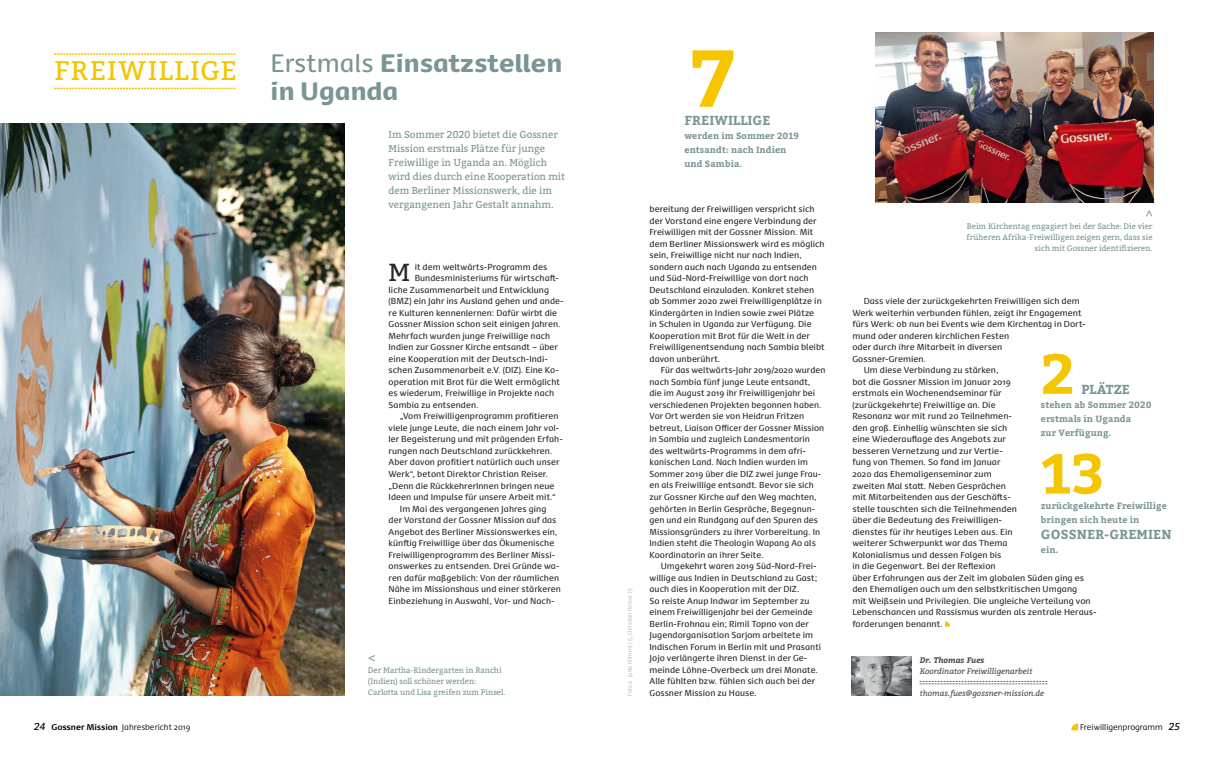
<style>
.page{position:relative;width:1214px;height:763px;background:#fff}
.page>*{position:absolute;margin:0;border:0;box-sizing:border-box;transform-origin:0 0}
.t1{font:700 80px "Bitter";color:#f5c500}
.t2{font:700 56px "Bitter";color:#f5c500}
.t3{font:27px "Bitter";letter-spacing:.045em;color:#f5c500}
.t4{font:24.7px "Bitter";color:#282829}
.t5{font:900 24px/28px "Dancer Pro";color:#7a9595}
.t6{font:700 13px "Bitter";letter-spacing:.01em;color:#7a9595}
.t7{font:12px "Bitter";color:#7a9595}
.t8{font:10px/14px "Bitter";color:#7a9595}
.t9{font:700 9px/14px "Bitter";letter-spacing:.01em;color:#7a9595}
.t10{font:8.3px/11.5px "Dancer Pro";letter-spacing:.005em;color:#282829}
.t11{font:8px/11px "Bitter";color:#7a9595;text-align:right}
.t12{font:italic 8px "Bitter";color:#464648}
.t13{font:300 8px "Dancer Pro";color:#000}
.t14{font:italic 700 8px "Bitter";color:#464648}
.t15{font:300 5.5px "Dancer Pro";color:#b1b3b4}
.s1{font-weight:400}
.s2{font-family:"Bitter";font-weight:400;font-style:italic;font-size:10px}
.s3{font-weight:700}
</style>
<div class="page">
<svg style="left:1071px;top:723px;width:6px;height:7px"></svg>
<svg style="left:945px;top:621px;width:5px;height:5px"></svg>
<img style="left:851px;top:656px;width:60px;height:39px">
<svg style="left:919px;top:681px;width:128px;height:3px"></svg>
<img style="left:0;top:124px;width:344px;height:571px">
<svg style="left:54px;top:88px;width:181px;height:1px"></svg>
<svg style="left:54px;top:53px;width:181px;height:2px"></svg>
<img style="left:875px;top:33px;width:277px;height:169px">
<h3 class="t3" style="left:54px;top:51px;width:184px">Freiwillige</h3>
<h3 class="t5" style="left:270px;top:48px;width:293px"><span class="s1">Erstmals</span> Einsatzstellen in Uganda</h3>
<p class="t8" style="left:388px;top:127px;width:178px">Im Sommer 2020 bietet die Gossner Mission erstmals Plätze für junge Freiwillige in Uganda an. Möglich wird dies durch eine Kooperation mit dem Berliner Missionswerk, die im vergangenen Jahr Gestalt annahm.</p>
<h3 class="t4" style="left:388px;top:255px;width:23px">M</h3>
<p class="t10" style="left:414px;top:260px;width:134px">it dem weltwärts-Programm des</p>
<p class="t10" style="left:414px;top:272px;width:146px">Bundesministeriums für wirtschaft-</p>
<p class="t10" style="left:388px;top:283px;width:162px">liche Zusammenarbeit und Entwicklung</p>
<p class="t10" style="left:388px;top:295px;width:177px">(BMZ) ein Jahr ins Ausland gehen und ande-</p>
<p class="t10" style="left:388px;top:306px;width:170px">re Kulturen kennenlernen: Dafür wirbt die</p>
<p class="t10" style="left:388px;top:318px;width:173px">Gossner Mission schon seit einigen Jahren.</p>
<p class="t10" style="left:388px;top:329px;width:163px">Mehrfach wurden junge Freiwillige nach</p>
<p class="t10" style="left:388px;top:341px;width:171px">Indien zur Gossner Kirche entsandt – über</p>
<p class="t10" style="left:388px;top:353px;width:161px">eine Kooperation mit der Deutsch-Indi-</p>
<p class="t10" style="left:388px;top:364px;width:172px">schen Zusammenarbeit e.V. (DIZ). Eine Ko-</p>
<p class="t10" style="left:388px;top:375px;width:173px">operation mit Brot für die Welt ermöglicht</p>
<p class="t10" style="left:388px;top:387px;width:167px">es wiederum, Freiwillige in Projekte nach</p>
<p class="t10" style="left:388px;top:398px;width:91px">Sambia zu entsenden.</p>
<p class="t10" style="left:400px;top:410px;width:160px">„Vom Freiwilligenprogramm profitieren</p>
<p class="t10" style="left:388px;top:422px;width:172px">viele junge Leute, die nach einem Jahr vol-</p>
<p class="t10" style="left:388px;top:433px;width:176px">ler Begeisterung und mit prägenden Erfah-</p>
<p class="t10" style="left:388px;top:444px;width:165px">rungen nach Deutschland zurückkehren.</p>
<p class="t10" style="left:388px;top:456px;width:172px">Aber davon profitiert natürlich auch unser</p>
<p class="t10" style="left:388px;top:467px;width:161px">Werk“, betont Direktor Christian Reiser.</p>
<p class="t10" style="left:388px;top:479px;width:167px">„Denn die RückkehrerInnen bringen neue</p>
<p class="t10" style="left:388px;top:491px;width:169px">Ideen und Impulse für unsere Arbeit mit.“</p>
<p class="t10" style="left:400px;top:502px;width:148px">Im Mai des vergangenen Jahres ging</p>
<p class="t10" style="left:388px;top:514px;width:169px">der Vorstand der Gossner Mission auf das</p>
<p class="t10" style="left:388px;top:525px;width:170px">Angebot des Berliner Missionswerkes ein,</p>
<p class="t10" style="left:388px;top:537px;width:167px">künftig Freiwillige über das Ökumenische</p>
<p class="t10" style="left:388px;top:548px;width:168px">Freiwilligenprogramm des Berliner Missi-</p>
<p class="t10" style="left:388px;top:559px;width:172px">onswerkes zu entsenden. Drei Gründe wa-</p>
<p class="t10" style="left:388px;top:571px;width:172px">ren dafür maßgeblich: Von der räumlichen</p>
<p class="t10" style="left:388px;top:582px;width:174px">Nähe im Missionshaus und einer stärkeren</p>
<p class="t10" style="left:388px;top:594px;width:167px">Einbeziehung in Auswahl, Vor- und Nach-</p>
<h3 class="t7" style="left:375px;top:667px;width:9px;rotate:-180deg">&gt;</h3>
<p class="t11" style="left:368px;top:664px;width:139px;text-align:left">Der Martha-Kindergarten in Ranchi (Indien) soll schöner werden:<br>Carlotta und Lisa greifen zum Pinsel.</p>
<p class="t15" style="left:626px;top:695px;width:109px;rotate:-90deg">Fotos: Jutta Klimmt (1), Christian Reiser (1)</p>
<h1 class="t1" style="left:692px;top:17px;width:44px">7</h1>
<p class="t9" style="left:684px;top:129px;width:116px">werden im Sommer 2019 entsandt: nach Indien und Sambia.</p>
<h3 class="t6" style="left:684px;top:111px;width:88px">FREIWILLIGE</h3>
<p class="t10" style="left:649px;top:203px;width:177px">bereitung der Freiwilligen verspricht sich der Vorstand eine engere Verbindung der Freiwilligen mit der Gossner Mission. Mit dem Berliner Missionswerk wird es möglich sein, Freiwillige nicht nur nach Indien, sondern auch nach Uganda zu entsenden und Süd-Nord-Freiwillige von dort nach Deutschland einzuladen. Konkret stehen ab Sommer 2020 zwei Freiwilligenplätze in Kindergärten in Indien sowie zwei Plätze<br>in Schulen in Uganda zur Verfügung. Die Kooperation mit Brot für die Welt in der Freiwilligenentsendung nach Sambia bleibt davon unberührt.</p>
<p class="t10" style="left:649px;top:364px;width:177px;text-indent:11px">Für das weltwärts-Jahr 2019/2020 wurden nach Sambia fünf junge Leute entsandt,<br>die im August 2019 ihr Freiwilligenjahr bei verschiedenen Projekten begonnen haben.<br>Vor Ort werden sie von Heidrun Fritzen betreut, Liaison Officer der Gossner Mission in Sambia und zugleich Landesmentorin des weltwärts-Programms in dem afri&shy;kanischen Land. Nach Indien wurden im Sommer 2019 über die DIZ zwei junge Frau&shy;en als Freiwillige entsandt. Bevor sie sich zur Gossner Kirche auf den Weg machten, gehörten in Berlin Gespräche, Begegnun&shy;gen und ein Rundgang auf den Spuren des Missionsgründers zu ihrer Vorbereitung. In Indien steht die Theologin Wapang Ao als Koordinatorin an ihrer Seite.</p>
<p class="t10" style="left:649px;top:559px;width:173px;text-indent:11px">Umgekehrt waren 2019 Süd-Nord-Frei&shy;willige aus Indien in Deutschland zu Gast; auch dies in Kooperation mit der DIZ.<br>So reiste Anup Indwar im September zu einem Freiwilligenjahr bei der Gemeinde Berlin-Frohnau ein; Rimil Topno von der Jugendorganisation Sarjom arbeitete im Indischen Forum in Berlin mit und Prasanti Jojo verlängerte ihren Dienst in der Ge&shy;meinde Löhne-Overbeck um drei Monate.<br>Alle fühlten bzw. fühlen sich auch bei der Gossner Mission zu Hause.</p>
<h3 class="t7" style="left:1139px;top:217px;width:9px;rotate:-90deg">&gt;</h3>
<p class="t11" style="left:966px;top:221px;width:187px">Beim Kirchentag engagiert bei der Sache: Die vier früheren Afrika-Freiwilligen zeigen gern, dass sie sich mit Gossner identifizieren.</p>
<p class="t10" style="left:863px;top:295px;width:217px">Dass viele der zurückgekehrten Freiwilligen sich dem</p>
<p class="t10" style="left:852px;top:306px;width:231px">Werk weiterhin verbunden fühlen, zeigt ihr Engagement</p>
<p class="t10" style="left:852px;top:318px;width:235px">fürs Werk: ob nun bei Events wie dem Kirchentag in Dort-</p>
<p class="t10" style="left:852px;top:329px;width:158px">mund oder anderen kirchlichen Festen</p>
<p class="t10" style="left:852px;top:341px;width:151px">oder durch ihre Mitarbeit in diversen</p>
<p class="t10" style="left:852px;top:352px;width:75px">Gossner-Gremien.</p>
<p class="t10" style="left:863px;top:364px;width:136px">Um diese Verbindung zu stärken,</p>
<p class="t10" style="left:852px;top:376px;width:160px">bot die Gossner Mission im Januar 2019</p>
<p class="t10" style="left:852px;top:387px;width:151px">erstmals ein Wochenendseminar für</p>
<p class="t10" style="left:852px;top:399px;width:145px">(zurückgekehrte) Freiwillige an. Die</p>
<p class="t10" style="left:852px;top:410px;width:161px">Resonanz war mit rund 20 Teilnehmen-</p>
<p class="t10" style="left:852px;top:421px;width:156px">den groß. Einhellig wünschten sie sich</p>
<p class="t10" style="left:852px;top:433px;width:155px">eine Wiederauflage des Angebots zur</p>
<p class="t10" style="left:852px;top:444px;width:152px">besseren Vernetzung und zur Vertie-</p>
<p class="t10" style="left:852px;top:456px;width:149px">fung von Themen. So fand im Januar</p>
<p class="t10" style="left:852px;top:467px;width:141px">2020 das Ehemaligenseminar zum</p>
<p class="t10" style="left:852px;top:479px;width:155px">zweiten Mal statt. Neben Gesprächen</p>
<p class="t10" style="left:852px;top:490px;width:160px">mit Mitarbeitenden aus der Geschäfts-</p>
<p class="t10" style="left:852px;top:502px;width:166px">stelle tauschten sich die Teilnehmenden</p>
<p class="t10" style="left:852px;top:513px;width:151px">über die Bedeutung des Freiwilligen-</p>
<p class="t10" style="left:852px;top:525px;width:162px">dienstes für ihr heutiges Leben aus. Ein</p>
<p class="t10" style="left:852px;top:536px;width:157px">weiterer Schwerpunkt war das Thema</p>
<p class="t10" style="left:852px;top:548px;width:151px">Kolonialismus und dessen Folgen bis</p>
<p class="t10" style="left:852px;top:559px;width:145px">in die Gegenwart. Bei der Reflexion</p>
<p class="t10" style="left:852px;top:571px;width:233px">über Erfahrungen aus der Zeit im globalen Süden ging es</p>
<p class="t10" style="left:852px;top:583px;width:226px">den Ehemaligen auch um den selbstkritischen Umgang</p>
<p class="t10" style="left:852px;top:594px;width:240px">mit Weißsein und Privilegien. Die ungleiche Verteilung von</p>
<p class="t10" style="left:852px;top:606px;width:246px">Lebenschancen und Rassismus wurden als zentrale Heraus-</p>
<p class="t10" style="left:852px;top:617px;width:92px">forderungen benannt.</p>
<h2 class="t2" style="left:1040px;top:331px;width:35px">2</h2>
<h3 class="t6" style="left:1081px;top:379px;width:50px">PLÄTZE</h3>
<p class="t9" style="left:1040px;top:397px;width:112px">stehen ab Sommer 2020 erstmals in Uganda<br>zur Verfügung.</p>
<h2 class="t2" style="left:1040px;top:430px;width:65px">13</h2>
<p class="t9" style="left:1040px;top:498px;width:127px">zurückgekehrte Freiwillige bringen sich heute in</p>
<h3 class="t6" style="left:1040px;top:524px;width:132px">GOSSNER-GREMIEN</h3>
<p class="t9" style="left:1040px;top:542px;width:19px">ein.</p>
<p class="t14" style="left:919px;top:653px;width:66px">Dr. Thomas Fues</p>
<p class="t12" style="left:919px;top:665px;width:114px">Koordinator Freiwilligenarbeit</p>
<p class="t12" style="left:919px;top:687px;width:126px">thomas.fues@gossner-mission.de</p>
<p class="t13" style="left:34px;top:721px;width:158px"><span class="s2">24</span> <span class="s3">Gossner Mission</span> Jahresbericht 2019</p>
<p class="t13" style="left:1079px;top:721px;width:101px">Freiwilligenprogramm <span class="s2">25</span></p>
</div>
